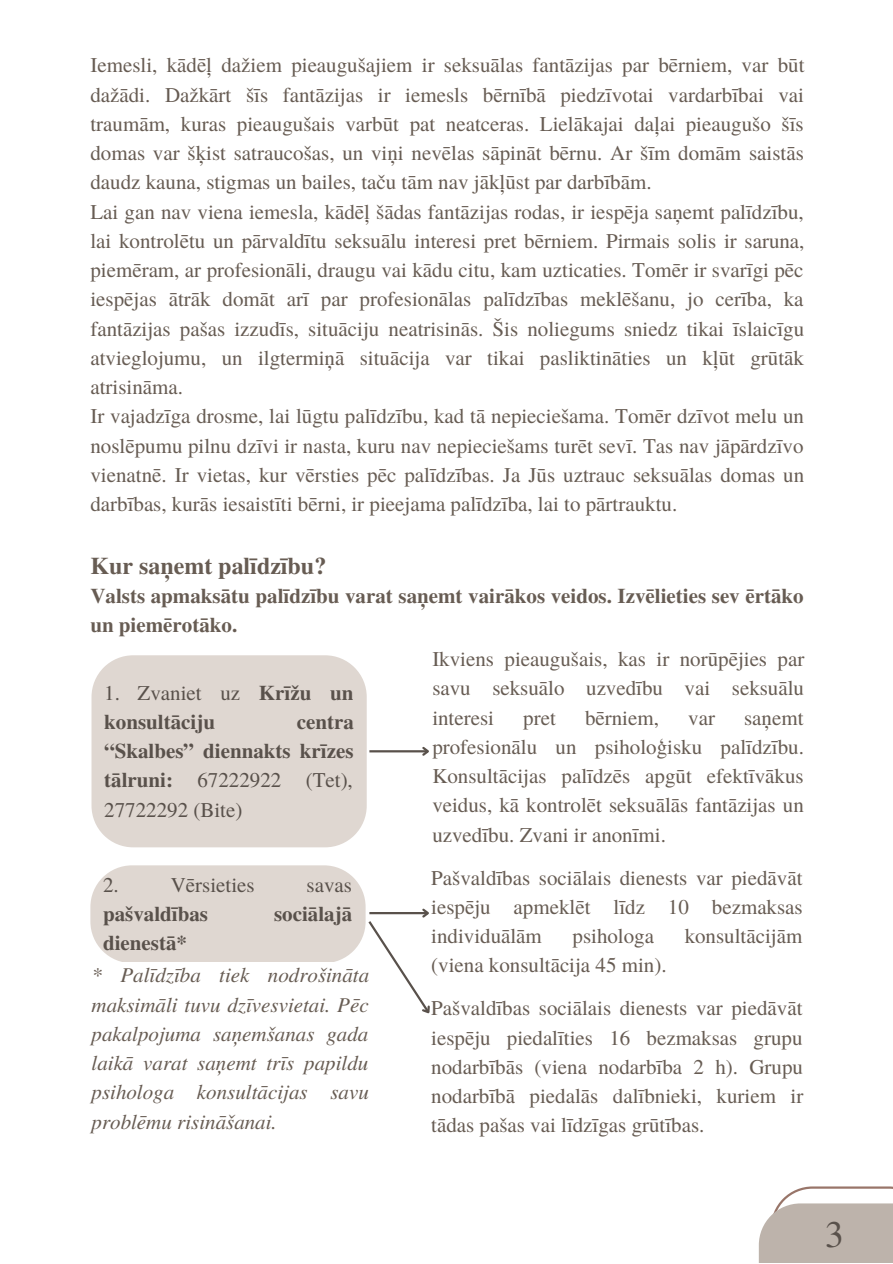
<style>
.page{position:relative;width:893px;height:1264px;background:#fff}
.page>*{position:absolute;margin:0;border:0;box-sizing:border-box;transform-origin:0 0}
.t1{font:37.5px "Te X Gyre Termes";color:#59514b}
.t2{font:700 24px "Te X Gyre Termes";color:#675c53}
.t3{font:21px/29.2px "Te X Gyre Termes";color:#675c53;text-align:justify}
.t4{font:italic 21px/29.2px "Te X Gyre Termes";color:#675c53;text-align:justify}
.t5{font:700 21px/29.2px "Te X Gyre Termes";color:#59514b}
.t6{font:700 21px/29.2px "Te X Gyre Termes";color:#675c53}
.t7{font:21px "Te X Gyre Termes";color:#59514b}
.s1{font-weight:400}
</style>
<div class="page">
<div style="left:91px;top:655px;width:276px;height:192px;background:#dfd7d1"></div>
<svg style="left:779px;top:1186px;width:113px;height:17px"></svg>
<div style="left:758px;top:1203px;width:134px;height:59px;background:#bdb3ab"></div>
<hr style="left:369px;top:750px;width:59px;height:2px;background:#59514b">
<svg style="left:420px;top:746px;width:9px;height:10px"></svg>
<svg style="left:90px;top:865px;width:340px;height:149px"></svg>
<p class="t3" style="left:90px;top:50px;width:715px;text-align:left">Iemesli, kādēļ dažiem pieaugušajiem ir seksuālas fantāzijas par bērniem, var būt dažādi. Dažkārt šīs fantāzijas ir iemesls bērnībā piedzīvotai vardarbībai vai traumām, kuras pieaugušais varbūt pat neatceras. Lielākajai daļai pieaugušo šīs domas var šķist satraucošas, un viņi nevēlas sāpināt bērnu. Ar šīm domām saistās daudz kauna, stigmas un bailes, taču tām nav jākļūst par darbībām.<br>Lai gan nav viena iemesla, kādēļ šādas fantāzijas rodas, ir iespēja saņemt palīdzību, lai kontrolētu un pārvaldītu seksuālu interesi pret bērniem. Pirmais solis ir saruna, piemēram, ar profesionāli, draugu vai kādu citu, kam uzticaties. Tomēr ir svarīgi pēc iespējas ātrāk domāt arī par profesionālas palīdzības meklēšanu, jo cerība, ka fantāzijas pašas izzudīs, situāciju neatrisinās. Šis noliegums sniedz tikai īslaicīgu atvieglojumu, un ilgtermiņā situācija var tikai pasliktināties un kļūt grūtāk atrisināma.<br>Ir vajadzīga drosme, lai lūgtu palīdzību, kad tā nepieciešama. Tomēr dzīvot melu un noslēpumu pilnu dzīvi ir nasta, kuru nav nepieciešams turēt sevī. Tas nav jāpārdzīvo vienatnē. Ir vietas, kur vērsties pēc palīdzības. Ja Jūs uztrauc seksuālas domas un darbības, kurās iesaistīti bērni, ir pieejama palīdzība, lai to pārtrauktu.</p>
<p class="t2" style="left:90px;top:547px;width:237px">Kur saņemt palīdzību?</p>
<p class="t6" style="left:90px;top:580px;width:714px">Valsts apmaksātu palīdzību varat saņemt vairākos veidos. Izvēlieties sev ērtāko un piemērotāko.</p>
<p class="t5" style="left:104px;top:676px;width:251px"><span class="s1">1. Zvaniet uz</span> Krīžu un konsultāciju</p>
<p class="t5" style="left:104px;top:706px;width:251px;text-align:justify;text-indent:192px">centra “Skalbes” diennakts krīzes tālruni: <span class="s1">67222922 (Tet), 27722292 (Bite)</span></p>
<p class="t7" style="left:103px;top:869px;width:17px">2.</p>
<p class="t7" style="left:171px;top:869px;width:85px">Vērsieties</p>
<p class="t7" style="left:306px;top:869px;width:47px">savas</p>
<p class="t5" style="left:103px;top:898px;width:106px">pašvaldības</p>
<p class="t5" style="left:274px;top:898px;width:80px">sociālajā</p>
<p class="t5" style="left:103px;top:927px;width:85px">dienestā*</p>
<p class="t4" style="left:91px;top:959px;width:279px">* Palīdzība tiek nodrošināta maksimāli tuvu dzīvesvietai. Pēc pakalpojuma saņemšanas gada laikā varat saņemt trīs papildu psihologa konsultācijas savu problēmu risināšanai.</p>
<p class="t3" style="left:432px;top:643px;width:373px">Ikviens pieaugušais, kas ir norūpējies par savu seksuālo uzvedību vai seksuālu interesi</p>
<p class="t3" style="left:523px;top:702px;width:34px">pret</p>
<p class="t3" style="left:585px;top:702px;width:75px">bērniem,</p>
<p class="t3" style="left:688px;top:702px;width:28px">var</p>
<p class="t3" style="left:432px;top:702px;width:373px;text-indent:312px">saņemt profesionālu un psiholoģisku palīdzību.<br>Konsultācijas palīdzēs apgūt efektīvākus veidus, kā kontrolēt seksuālās fantāzijas un uzvedību. Zvani ir anonīmi.</p>
<p class="t3" style="left:431px;top:861px;width:373px">Pašvaldības sociālais dienests var piedāvāt iespēju apmeklēt līdz 10 bezmaksas individuālām</p>
<p class="t3" style="left:572px;top:920px;width:83px">psihologa</p>
<p class="t3" style="left:684px;top:920px;width:119px">konsultācijām</p>
<p class="t3" style="left:431px;top:942px;width:373px;line-height:43px">(viena konsultācija 45 min).<br>Pašvaldības sociālais dienests var piedāvāt</p>
<p class="t3" style="left:431px;top:1021px;width:373px">iespēju piedalīties 16 bezmaksas grupu nodarbībās (viena nodarbība 2 h). Grupu nodarbībā piedalās dalībnieki, kuriem ir tādas pašas vai līdzīgas grūtības.</p>
<h1 class="t1" style="left:825px;top:1207px;width:20px">3</h1>
</div>
